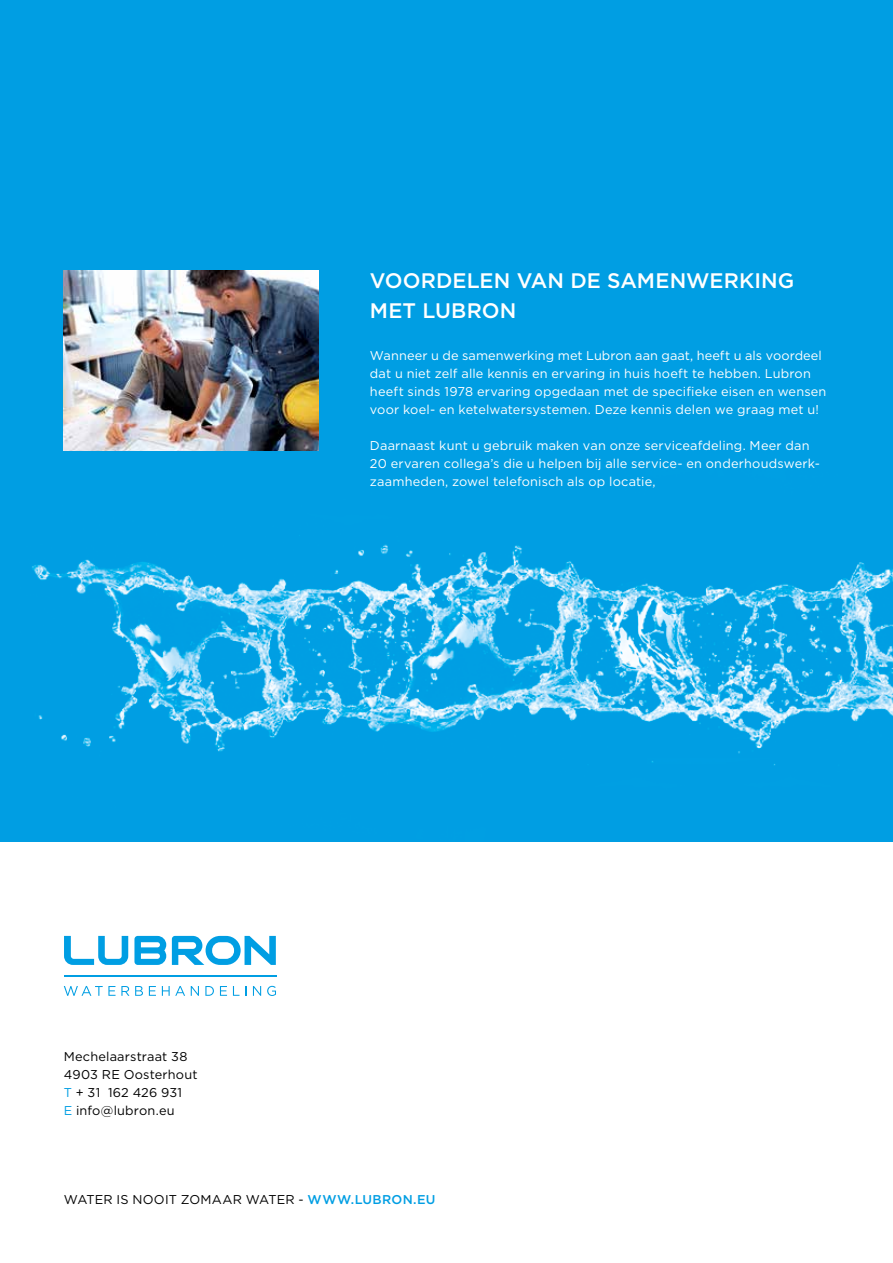
<style>
.page{position:relative;width:893px;height:1263px;background:#fff}
.page>*{position:absolute;margin:0;border:0;box-sizing:border-box;transform-origin:0 0}
.t1{font:500 21px/30px "Gotham";letter-spacing:.005em;color:#fff}
.t2{font:12.75px/18px "Gotham";letter-spacing:.015em;color:#fff}
.t3{font:12.75px/18px "Gotham";letter-spacing:.015em;color:#000}
.s1{color:#009ee3}
.s2{font-weight:500;color:#009ee3}
</style>
<div class="page">
<div style="left:0;top:0;width:893px;height:842px;background:#009ee3"></div>
<img style="left:32px;top:544px;width:861px;height:222px">
<svg style="left:64px;top:936px;width:64px;height:29px"></svg>
<svg style="left:134px;top:936px;width:32px;height:29px"></svg>
<svg style="left:172px;top:936px;width:104px;height:29px"></svg>
<svg style="left:64px;top:986px;width:65px;height:10px"></svg>
<svg style="left:135px;top:986px;width:8px;height:10px"></svg>
<svg style="left:149px;top:986px;width:7px;height:10px"></svg>
<svg style="left:162px;top:986px;width:23px;height:10px"></svg>
<svg style="left:191px;top:986px;width:8px;height:10px"></svg>
<svg style="left:205px;top:986px;width:9px;height:10px"></svg>
<svg style="left:220px;top:986px;width:7px;height:10px"></svg>
<svg style="left:233px;top:986px;width:6px;height:10px"></svg>
<svg style="left:253px;top:986px;width:8px;height:10px"></svg>
<svg style="left:267px;top:986px;width:9px;height:10px"></svg>
<hr style="left:64px;top:975px;width:212px;height:1px;background:#009ee3">
<img style="left:64px;top:270px;width:255px;height:180px">
<h1 class="t1" style="left:370px;top:265px;width:426px">VOORDELEN VAN DE SAMENWERKING<br>MET LUBRON</h1>
<p class="t2" style="left:370px;top:346px;width:458px">Wanneer u de samenwerking met Lubron aan gaat, heeft u als voordeel dat u niet zelf alle kennis en ervaring in huis hoeft te hebben. Lubron heeft sinds 1978 ervaring opgedaan met de specifieke eisen en wensen voor koel- en ketelwatersystemen. Deze kennis delen we graag met u!</p>
<p class="t2" style="left:370px;top:436px;width:451px">Daarnaast kunt u gebruik maken van onze serviceafdeling. Meer dan<br>20 ervaren collega’s die u helpen bij alle service- en onderhoudswerk&shy;zaamheden, zowel telefonisch als op locatie,</p>
<p class="t3" style="left:64px;top:1047px;width:135px">Mechelaarstraat 38<br>4903 RE Oosterhout<br><span class="s1">T</span> + 31 162 426 931<br><span class="s1">E</span> info@lubron.eu</p>
<p class="t3" style="left:64px;top:1190px;width:373px">WATER IS NOOIT ZOMAAR WATER - <span class="s2">WWW.LUBRON.EU</span></p>
</div>
